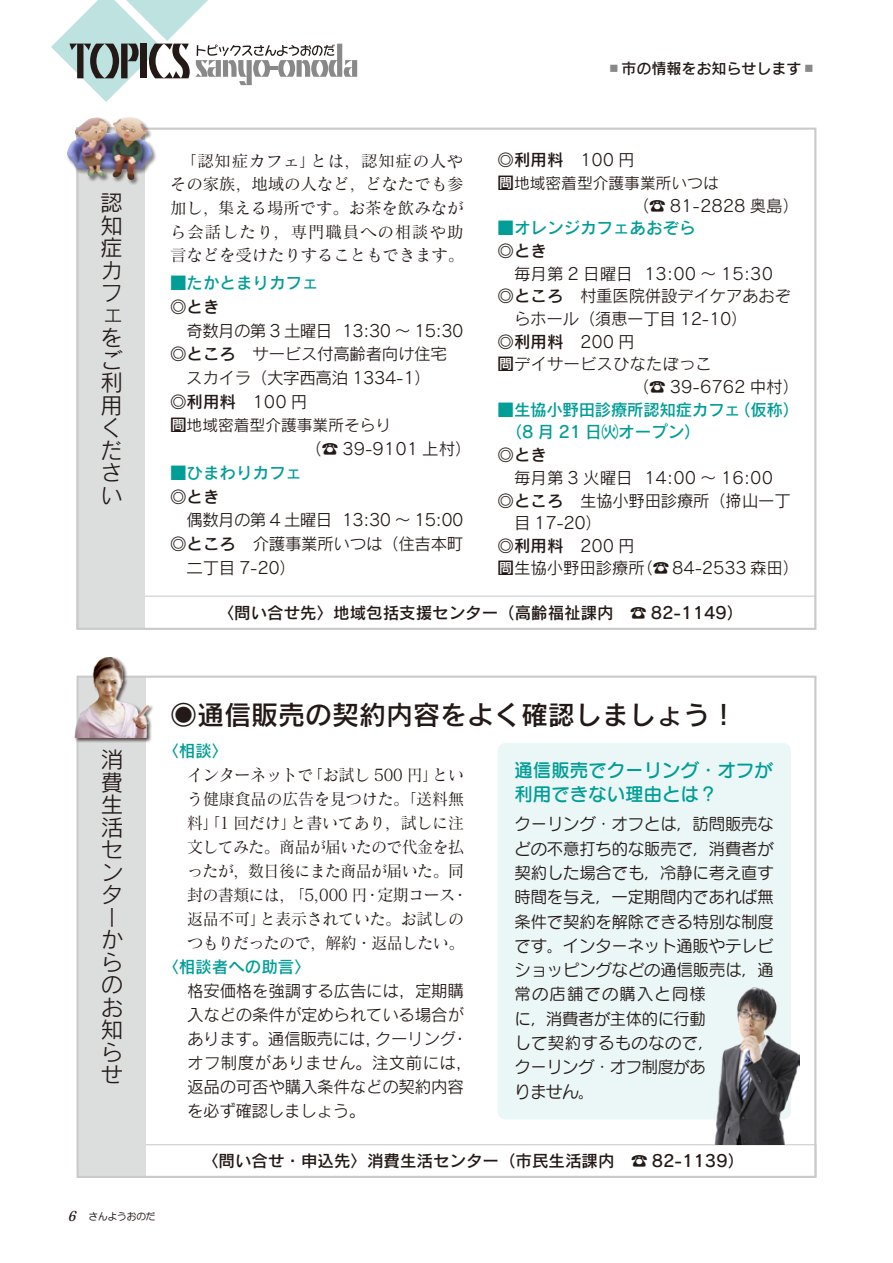
<style>
.page{position:relative;width:893px;height:1263px;background:#fff}
.page>*{position:absolute;margin:0;border:0;box-sizing:border-box;transform-origin:0 0}
._２行目以降字下げ{font:27px "Rodin Pro N DB";color:#231916}
.t1{font:22.5px/22.5px "Rodin Pro N M";color:#231916}
.t2{font:18.45px "Seurat Pro DB";color:#009e97}
._２行目以降字下げ-2{font:16.5px/24px "Rodin Pro M";letter-spacing:-.015em;color:#231916}
.t3{font:16.5px/24.3px "Seurat Pro M";letter-spacing:-.005em;color:#231916}
.t4{font:16.5px/24px "Matisse Pro N M";letter-spacing:-.04em;color:#231916}
.t5{font:16.5px/23.7px "Matisse Pro N M";letter-spacing:-.015em;color:#231916;text-align:center}
._２行目以降字下げ-3{font:16.5px "Rodin Pro DB";color:#231916}
._２行目以降字下げ-4{font:16.5px "Rodin Pro DB";color:#009e97}
._２行目以降字下げ-5{font:16.5px "Rodin Pro M";letter-spacing:-.04em;color:#231916}
.t6{font:16.5px "Rodin Pro N DB";color:#231916}
._２行目以降字下げ-6{font:16.5px "Rodin Pro DB";letter-spacing:-.02em;color:#009e97}
.t7{font:16.5px "Rodin Pro N DB";color:#009e97}
._２行目以降字下げ-7{font:15.75px "Rodin Pro M";color:#231916}
.t8{font:15px "Rodin Cattleya Pro DB";color:#231916}
.t9{font:9.75px "Anito Std M";letter-spacing:-.02em;color:#231916}
.s1{font-family:"Rodin Pro DB"}
.s2{font-family:"Rodin Pro M"}
.s3{font-size:16.5px}
.s4{color:#898989}
.s5{font-size:16.65px}
.s6{font-family:"Matisse Eleganto Pro B";font-style:italic;font-size:13.5px}
</style>
<div class="page">
<svg style="left:51px;top:0;width:306px;height:102px"></svg>
<div style="left:77px;top:596px;width:739px;height:33px;border:1px solid #c9cacb"></div>
<div style="left:77px;top:128px;width:68px;height:501px;background:#dcdddd"></div>
<div style="left:77px;top:1144px;width:739px;height:34px;border:1px solid #c9cacb"></div>
<div style="left:77px;top:676px;width:68px;height:502px;background:#dcdddd"></div>
<div style="left:497px;top:743px;width:294px;height:376px;background:#ebf6f6;border-radius:9px"></div>
<div style="left:67px;top:116px;width:90px;height:69px;background:#231916;opacity:.5"></div>
<img style="left:67px;top:117px;width:85px;height:63px">
<div style="left:74px;top:656px;width:79px;height:87px;background:#231916;opacity:.75"></div>
<img style="left:75px;top:657px;width:74px;height:81px">
<img style="left:714px;top:987px;width:85px;height:157px">
<p class="t1" style="left:100px;top:191px;width:24px">認知症カフェをご利用ください</p>
<p class="t5" style="left:170px;top:148px;width:296px">「認知症カフェ」とは，認知症の人やその家族，地域の人など，どなたでも参加し，集える場所です。お茶を飲みながら会話したり，専門職員への相談や助言などを受けたりすることもできます。</p>
<p class="_２行目以降字下げ-4" style="left:170px;top:272px;width:150px">■たかとまりカフェ</p>
<p class="_２行目以降字下げ-3" style="left:170px;top:296px;width:51px">◎とき</p>
<p class="_２行目以降字下げ-5" style="left:187px;top:320px;width:278px">奇数月の第 3 土曜日 13:30 〜 15:30</p>
<p class="_２行目以降字下げ-2" style="left:170px;top:342px;width:278px"><span class="s1">◎ところ　</span>サービス付高齢者向け住宅</p>
<p class="_２行目以降字下げ-2" style="left:170px;top:365px;width:262px">　スカイラ（大字西高泊 1334-1）</p>
<p class="_２行目以降字下げ-3" style="left:170px;top:391px;width:139px">◎利用料　<span class="s2">100 円</span></p>
<p class="_２行目以降字下げ-7" style="left:170px;top:415px;width:223px"><span class="s3">問</span>地域密着型介護事業所そらり</p>
<p class="_２行目以降字下げ-2" style="left:305px;top:436px;width:168px">（☎ 39-9101 上村）</p>
<p class="_２行目以降字下げ-4" style="left:170px;top:462px;width:133px">■ひまわりカフェ</p>
<p class="_２行目以降字下げ-3" style="left:170px;top:485px;width:51px">◎とき</p>
<p class="_２行目以降字下げ-5" style="left:187px;top:509px;width:278px">偶数月の第 4 土曜日 13:30 〜 15:00</p>
<p class="_２行目以降字下げ-2" style="left:187px;top:531px;width:278px;text-indent:-16px"><span class="s1">◎ところ　</span>介護事業所いつは（住吉本町二丁目 7-20）</p>
<p class="t8" style="left:606px;top:58px;width:211px"><span class="s4">▪</span>市の情報をお知らせします<span class="s4">▪</span></p>
<p class="_２行目以降字下げ-3" style="left:497px;top:149px;width:139px">◎利用料　<span class="s2">100 円</span></p>
<p class="_２行目以降字下げ-7" style="left:497px;top:173px;width:223px"><span class="s3">問</span>地域密着型介護事業所いつは</p>
<p class="_２行目以降字下げ-2" style="left:633px;top:193px;width:168px">（☎ 81-2828 奥島）</p>
<p class="_２行目以降字下げ-4" style="left:497px;top:217px;width:199px">■オレンジカフェあおぞら</p>
<p class="_２行目以降字下げ-3" style="left:497px;top:240px;width:51px">◎とき</p>
<p class="_２行目以降字下げ-2" style="left:514px;top:261px;width:261px">毎月第 2 日曜日 13:00 〜 15:30</p>
<p class="_２行目以降字下げ-2" style="left:514px;top:284px;width:278px;line-height:22.6px;text-indent:-16px"><span class="s1">◎ところ　</span>村重医院併設デイケアあおぞらホール（須恵一丁目 12-10）</p>
<p class="_２行目以降字下げ-3" style="left:497px;top:331px;width:139px">◎利用料　<span class="s2">200 円</span></p>
<p class="_２行目以降字下げ-2" style="left:497px;top:352px;width:216px">問デイサービスひなたぼっこ</p>
<p class="_２行目以降字下げ-2" style="left:633px;top:374px;width:168px">（☎ 39-6762 中村）</p>
<p class="_２行目以降字下げ-6" style="left:497px;top:399px;width:303px">■生協小野田診療所認知症カフェ（仮称）</p>
<p class="_２行目以降字下げ-4" style="left:506px;top:421px;width:197px">（8 月 21 日㈫オープン）</p>
<p class="_２行目以降字下げ-3" style="left:497px;top:444px;width:51px">◎とき</p>
<p class="_２行目以降字下げ-2" style="left:514px;top:465px;width:261px">毎月第 3 火曜日 14:00 〜 16:00</p>
<p class="_２行目以降字下げ-2" style="left:514px;top:489px;width:278px;line-height:22.2px;text-indent:-16px"><span class="s1">◎ところ　</span>生協小野田診療所（<span class="s5">楴搬</span>山一丁目 17-20）</p>
<p class="_２行目以降字下げ-3" style="left:497px;top:534px;width:139px">◎利用料　<span class="s2">200 円</span></p>
<p class="_２行目以降字下げ-2" style="left:497px;top:555px;width:303px">問生協小野田診療所（☎ 84-2533 森田）</p>
<p class="t6" style="left:218px;top:602px;width:527px">〈問い合せ先〉地域包括支援センター（高齢福祉課内<span class="s1">　☎ 82-1149）</span></p>
<p class="t1" style="left:101px;top:748px;width:23px">消費生活センターからのお知らせ</p>
<p class="_２行目以降字下げ" style="left:170px;top:697px;width:568px">◉通信販売の契約内容をよく確認しましょう！</p>
<p class="t7" style="left:162px;top:740px;width:67px">〈相談〉</p>
<p class="t4" style="left:187px;top:763px;width:282px">インターネットで「お試し 500 円」という健康食品の広告を見つけた。「送料無料」「1 回だけ」と書いてあり，試しに注文してみた。商品が届いたので代金を払ったが，数日後にまた商品が届いた。同封の書類には，「5,000 円・定期コース・返品不可」と表示されていた。お試しのつもりだったので，解約・返品したい。</p>
<p class="t7" style="left:162px;top:956px;width:150px">〈相談者への助言〉</p>
<p class="_２行目以降字下げ-2" style="left:187px;top:979px;width:287px">格安価格を強調する広告には，定期購入などの条件が定められている場合があります。通信販売には，クーリング・オフ制度がありません。注文前には，返品の可否や購入条件などの契約内容を必ず確認しましょう。</p>
<p class="t2" style="left:514px;top:758px;width:260px">通信販売でクーリング・オフが</p>
<p class="t2" style="left:514px;top:782px;width:204px">利用できない理由とは？</p>
<p class="t3" style="left:514px;top:811px;width:261px">クーリング・オフとは，訪問販売などの不意打ち的な販売で，消費者が契約した場合でも，冷静に考え直す時間を与え，一定期間内であれば無条件で契約を解除できる特別な制度です。インターネット通販やテレビショッピングなどの通信販売は，通常の店舗での購入と同様<br>に，消費者が主体的に行動<br>して契約するものなので，<br>クーリング・オフ制度があ<br>りません。</p>
<p class="_２行目以降字下げ-3" style="left:202px;top:1150px;width:544px">〈問い合せ・申込先〉消費生活センター（市民生活課内　☎ 82-1139）</p>
<p class="t9" style="left:67px;top:1210px;width:90px"><span class="s6">6</span> さんようおのだ</p>
</div>
